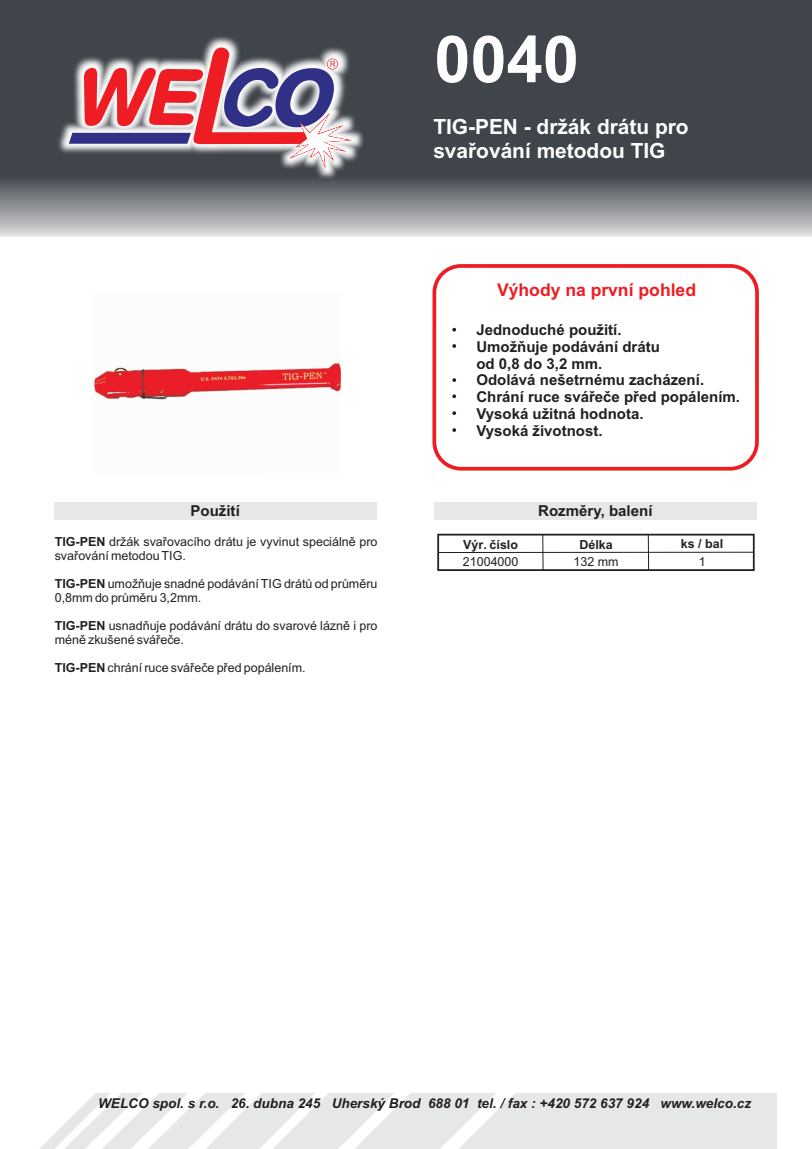
<style>
.page{position:relative;width:812px;height:1149px;background:#fff}
.page>*{position:absolute;margin:0;border:0;box-sizing:border-box;transform-origin:0 0}
.t1{font:700 65px "Arial";color:#fff}
.t2{font:700 20.88px/23.4px "Arial";color:#fff}
.t3{font:700 17.5px "Arial";color:#ee1d23}
.t4{font:700 15px/16.8px "Arial";color:#231f20}
.t5{font:italic 700 13.5px "Arial";color:#231f20}
.t6{font:12.5px/14px "Arial";color:#231f20}
.t7{font:700 12.5px "Arial";color:#231f20}
.s1{font-weight:700}
</style>
<div class="page">
<svg style="left:41px;top:1093px;width:735px;height:55px"></svg>
<svg style="left:0;top:0;width:811px;height:236px;background:#5a5d63"></svg>
<div style="left:432px;top:264px;width:326px;height:206px;border:4px solid #ee1d23;border-radius:27px"></div>
<div style="left:57px;top:35px;width:307px;height:146px;background:#fff;opacity:.98"></div>
<svg style="left:69px;top:48px;width:283px;height:121px;background:#a07786"></svg>
<div style="left:434px;top:502px;width:322px;height:17px;background:#e6e7e9"></div>
<div style="left:437px;top:533px;width:317px;height:38px;border:2px solid #231f20"></div>
<hr style="left:438px;top:551px;width:315px;height:1px;background:#231f20">
<hr style="left:647px;top:534px;width:1px;height:35px;background:#231f20">
<hr style="left:542px;top:534px;width:1px;height:36px;background:#231f20">
<div style="left:54px;top:502px;width:323px;height:17px;background:#e6e7e9"></div>
<svg style="left:452px;top:328px;width:4px;height:3px"></svg>
<svg style="left:452px;top:378px;width:4px;height:4px"></svg>
<svg style="left:452px;top:411px;width:4px;height:4px"></svg>
<svg style="left:452px;top:394px;width:4px;height:4px"></svg>
<svg style="left:452px;top:428px;width:4px;height:4px"></svg>
<svg style="left:452px;top:344px;width:4px;height:4px"></svg>
<img style="left:94px;top:362px;width:247px;height:38px">
<h1 class="t1" style="left:434px;top:35px;width:146px">0040</h1>
<h2 class="t2" style="left:433px;top:117px;width:257px">TIG-PEN - držák drátu pro svaøování metodou TIG</h2>
<h3 class="t3" style="left:497px;top:283px;width:200px">Výhody na první pohled</h3>
<p class="t4" style="left:190px;top:503px;width:51px">Použití</p>
<p class="t6" style="left:55px;top:535px;width:324px"><span class="s1">TIG-PEN</span> držák svaøovacího drátu je vyvinut speciálnì pro svaøování metodou TIG.</p>
<p class="t6" style="left:55px;top:577px;width:324px"><span class="s1">TIG-PEN</span> umožòuje snadné podávání TIG drátù od prùmìru<br>0,8mm do prùmìru 3,2mm.</p>
<p class="t6" style="left:55px;top:619px;width:324px"><span class="s1">TIG-PEN</span> usnadòuje podávání drátu do svarové láznì i pro ménì zkušené sváøeèe.</p>
<p class="t6" style="left:55px;top:661px;width:252px"><span class="s1">TIG-PEN</span> chrání ruce sváøeèe pøed popálením.</p>
<p class="t4" style="left:476px;top:322px;width:265px">Jednoduché použití.<br>Umožòuje podávání drátu<br>od 0,8 do 3,2 mm.<br>Odolává nešetrnému zacházení.<br>Chrání ruce sváøeèe pøed popálením.<br>Vysoká užitná hodnota.<br>Vysoká životnost.</p>
<p class="t4" style="left:538px;top:503px;width:116px">Rozmìry, balení</p>
<p class="t7" style="left:680px;top:539px;width:44px">ks / bal</p>
<p class="t7" style="left:579px;top:539px;width:35px">Délka</p>
<p class="t7" style="left:463px;top:539px;width:56px">Výr. èíslo</p>
<p class="t6" style="left:463px;top:555px;width:57px">21004000</p>
<p class="t6" style="left:573px;top:555px;width:47px">132 mm</p>
<p class="t6" style="left:698px;top:555px;width:8px">1</p>
<p class="t5" style="left:98px;top:1097px;width:654px">WELCO spol. s r.o. 26. dubna 245 Uherský Brod 688 01 tel. / fax : +420 572 637 924 www.welco.cz</p>
</div>
